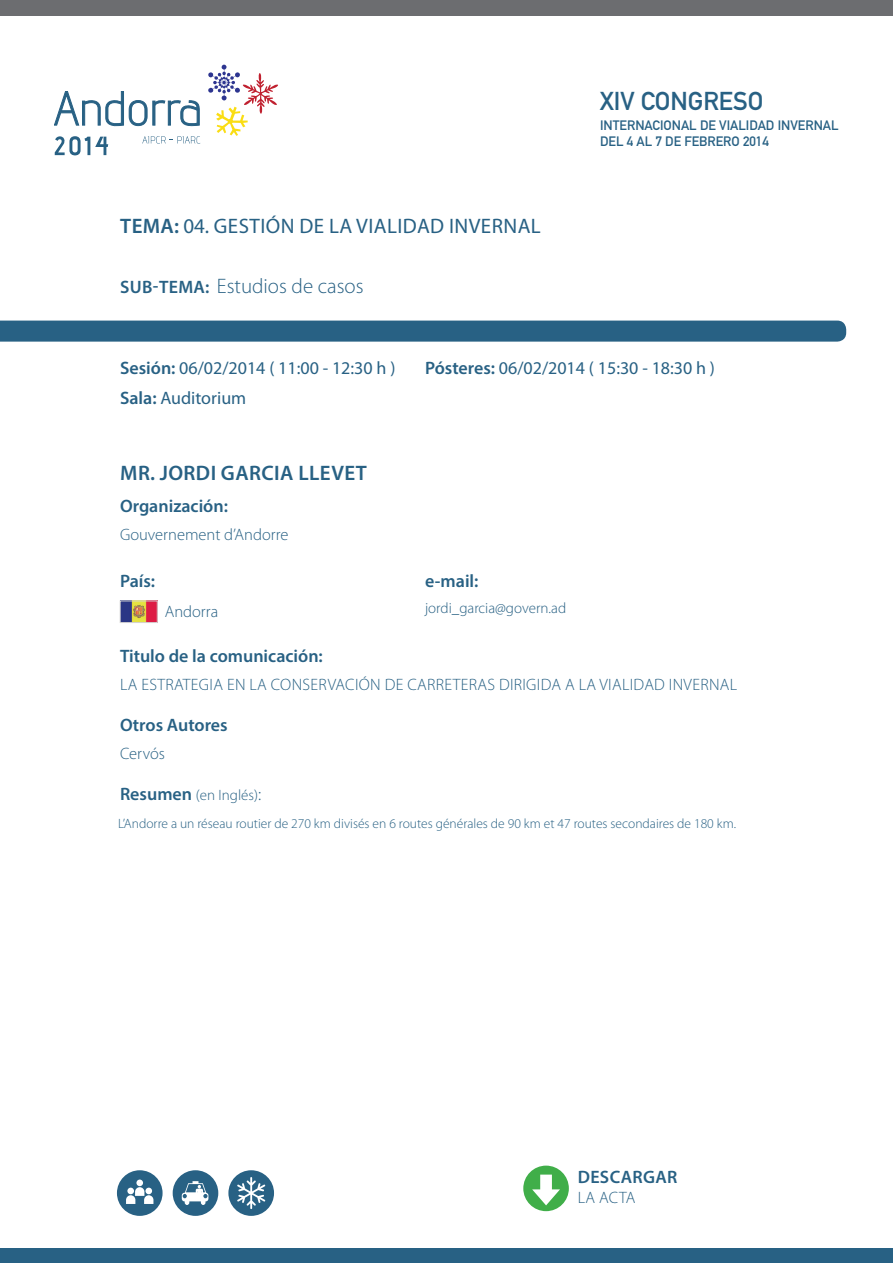
<style>
.page{position:relative;width:893px;height:1263px;background:#fff}
.page>*{position:absolute;margin:0;border:0;box-sizing:border-box;transform-origin:0 0}
.t1{font:25.5px "DIN Mittelschrift Std";color:#286184}
.Estilo_de_párrafo_3{font:21px "Myriad Pro";letter-spacing:.02em;color:#286184}
.t2{font:300 21px "Myriad Pro";color:#286184}
.t3{font:600 21px "Myriad Pro";letter-spacing:.02em;color:#286184}
.t4{font:18px "Myriad Pro";color:#286184}
.Estilo_de_párrafo_2{font:600 18px "Myriad Pro";color:#286184}
.Estilo_de_párrafo_2-2{font:600 18px "Myriad Pro";letter-spacing:.02em;color:#286184}
.Estilo_de_párrafo_6{font:300 16.5px "Myriad Pro";letter-spacing:.02em;color:#286184}
.Estilo_de_párrafo_2-3{font:300 16.5px "Myriad Pro";color:#286184}
.Estilo_de_párrafo_6-2{font:300 16.5px "Myriad Pro";color:#286184}
.Estilo_de_párrafo_2-4{font:300 15px "Myriad Pro";color:#286184}
.Estilo_de_párrafo_5{font:300 13.5px "Myriad Pro";color:#286184}
.t5{font:13.5px/16.2px "DIN Mittelschrift Std";color:#286184}
.s1{font-weight:600}
.s2{font-weight:600;font-size:18px}
.s3{font-size:18px}
</style>
<div class="page">
<svg style="left:173px;top:1170px;width:45px;height:46px"></svg>
<svg style="left:228px;top:1170px;width:46px;height:46px"></svg>
<svg style="left:117px;top:1170px;width:46px;height:46px"></svg>
<div style="left:0;top:1248px;width:893px;height:15px;background:#286184"></div>
<div style="left:0;top:0;width:893px;height:16px;background:#6c6d70"></div>
<svg style="left:54px;top:91px;width:146px;height:36px"></svg>
<svg style="left:55px;top:136px;width:53px;height:19px"></svg>
<svg style="left:142px;top:136px;width:58px;height:8px"></svg>
<svg style="left:208px;top:65px;width:70px;height:71px"></svg>
<div style="left:0;top:321px;width:846px;height:21px;background:#286184"></div>
<div style="left:523px;top:1165px;width:46px;height:46px;background:#40ae49;border-radius:50%"></div>
<svg style="left:532px;top:1174px;width:28px;height:31px"></svg>
<img style="left:122px;top:603px;width:33px;height:18px">
<div style="left:120px;top:601px;width:37px;height:22px;border:1px solid #d4d3d3"></div>
<p class="Estilo_de_párrafo_3" style="left:120px;top:215px;width:422px"><span class="s1">TEMA:</span> 04. GESTIÓN DE LA VIALIDAD INVERNAL</p>
<p class="t2" style="left:120px;top:273px;width:245px"><span class="s2">SUB-TEMA:</span> Estudios de casos</p>
<h1 class="t1" style="left:600px;top:86px;width:165px">XIV CONGRESO</h1>
<p class="t5" style="left:600px;top:117px;width:240px">INTERNACIONAL DE VIALIDAD INVERNAL<br>DEL 4 AL 7 DE FEBRERO 2014</p>
<p class="t4" style="left:120px;top:358px;width:277px"><span class="s1">Sesión:</span> 06/02/2014 ( 11:00 - 12:30 h )</p>
<p class="t4" style="left:120px;top:388px;width:128px"><span class="s1">Sala:</span> Auditorium</p>
<p class="t3" style="left:120px;top:460px;width:248px">MR. JORDI GARCIA LLEVET</p>
<p class="Estilo_de_párrafo_2" style="left:120px;top:495px;width:109px">Organización:</p>
<p class="Estilo_de_párrafo_2-3" style="left:120px;top:525px;width:170px">Gouvernement d’Andorre</p>
<p class="Estilo_de_párrafo_2" style="left:120px;top:569px;width:37px">País:</p>
<p class="Estilo_de_párrafo_6-2" style="left:165px;top:601px;width:55px">Andorra</p>
<p class="t4" style="left:425px;top:358px;width:291px"><span class="s1">Pósteres:</span> 06/02/2014 ( 15:30 - 18:30 h )</p>
<p class="Estilo_de_párrafo_2" style="left:425px;top:569px;width:55px">e-mail:</p>
<p class="Estilo_de_párrafo_2-4" style="left:425px;top:599px;width:143px">jordi_garcia@govern.ad</p>
<p class="Estilo_de_párrafo_2" style="left:120px;top:644px;width:204px">Titulo de la comunicación:</p>
<p class="Estilo_de_párrafo_6" style="left:120px;top:675px;width:619px">LA ESTRATEGIA EN LA CONSERVACIÓN DE CARRETERAS DIRIGIDA A LA VIALIDAD INVERNAL</p>
<p class="Estilo_de_párrafo_2" style="left:120px;top:713px;width:109px">Otros Autores</p>
<p class="Estilo_de_párrafo_2-3" style="left:120px;top:744px;width:46px">Cervós</p>
<p class="Estilo_de_párrafo_2-4" style="left:120px;top:786px;width:143px"><span class="s2">Resumen</span> (en Inglés)<span class="s3">:</span></p>
<p class="Estilo_de_párrafo_5" style="left:118px;top:815px;width:619px">L’Andorre a un réseau routier de 270 km divisés en 6 routes générales de 90 km et 47 routes secondaires de 180 km.</p>
<p class="Estilo_de_párrafo_2-2" style="left:578px;top:1165px;width:101px">DESCARGAR</p>
<p class="Estilo_de_párrafo_6" style="left:578px;top:1187px;width:59px">LA ACTA</p>
</div>
